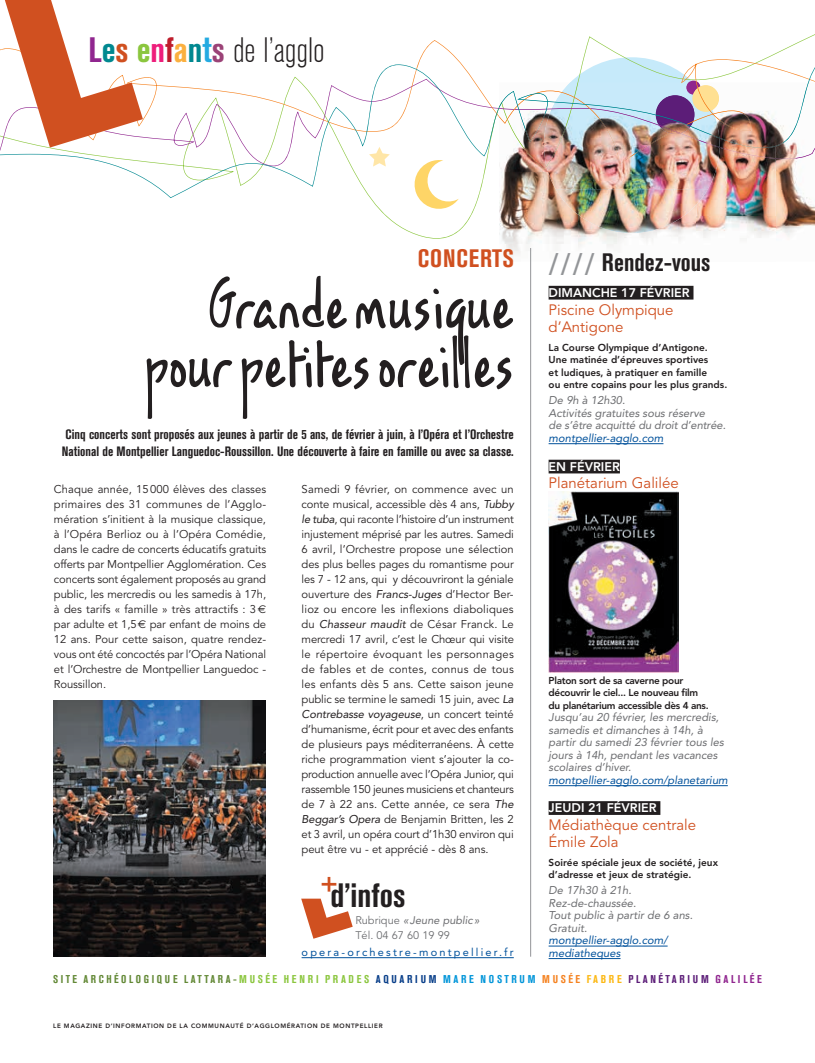
<style>
.page{position:relative;width:815px;height:1063px;background:#fff}
.page>*{position:absolute;margin:0;border:0;box-sizing:border-box;transform-origin:0 0}
.t1{font:56.25px/58.8px "KG Les Bouquinistesde Paris";color:#231f20;text-align:right}
.t2{font:300 condensed 35px "Akzidenz Grotesk BE";color:#231f20}
.t3{font:700 condensed 33.5px "Akzidenz Grotesk BE";color:#231f20}
.t4{font:700 condensed 33.5px "Akzidenz Grotesk BE";color:#d05020}
.t5{font:700 condensed 25px "Akzidenz Grotesk BE";color:#231f20}
.t6{font:15px/17.5px "Avenir";color:#d05020}
.t7{font:700 condensed 13.5px/17.5px "Akzidenz Grotesk BE";color:#231f20}
.t8{font:800 12.5px "Avenir";color:#fff}
.t9{font:11.25px/15px "Avenir";letter-spacing:-.01em;color:#231f20;text-align:justify}
.t10{font:italic 11.25px/12.5px "Avenir";color:#6c6d70}
.t11{font:700 condensed 11.25px "Akzidenz Grotesk BE";letter-spacing:.23em;color:#628835}
.t12{font:italic 11.25px/12.5px "Avenir";color:#01519b}
.t13{font:11px/15px "Avenir";color:#6c6d70}
.t14{font:11px "Avenir";letter-spacing:.2em;color:#01519b}
.t15{font:800 10px/12.5px "Avenir";color:#231f20}
.t16{font:800 10px/12.5px "Avenir";letter-spacing:-.03em;color:#231f20}
.t17{font:800 6.25px "Avenir";letter-spacing:.1em;color:#231f20}
.s1{font-weight:700;color:#90268f}
.s2{font-weight:700;color:#008890}
.s3{font-weight:700;color:#d05020}
.s4{font-weight:700;color:#8bc63e}
.s5{font-weight:700;color:#ee1e7b}
.s6{font-weight:700;color:#be1d2c}
.s7{font-weight:700;color:#fbb03f}
.s8{font-weight:700;color:#24aae1}
.s9{font-weight:700;color:#9b4277}
.s10{font-weight:400;font-stretch:normal;font-size:31.25px;color:#939598}
.s11{font-family:"Euro Sans"}
.s12{font-style:italic}
.s13{color:#8bc63e}
.s14{color:#083e89}
.s15{color:#0095d9}
.s16{color:#f58220}
.s17{color:#fcb814}
.s18{color:#5c1d78}
.s19{color:#90268f}
</style>
<div class="page">
<svg style="left:0;top:56px;width:815px;height:142px"></svg>
<svg style="left:0;top:0;width:143px;height:148px"></svg>
<svg style="left:369px;top:147px;width:21px;height:20px"></svg>
<svg style="left:411px;top:160px;width:48px;height:49px"></svg>
<img style="left:499px;top:143px;width:45px;height:29px">
<img style="left:776px;top:82px;width:39px;height:155px">
<img style="left:701px;top:159px;width:75px;height:79px">
<img style="left:499px;top:172px;width:79px;height:90px">
<img style="left:578px;top:233px;width:39px;height:14px">
<img style="left:544px;top:139px;width:88px;height:51px">
<img style="left:632px;top:145px;width:88px;height:45px">
<img style="left:556px;top:189px;width:152px;height:44px">
<img style="left:502px;top:143px;width:71px;height:27px">
<img style="left:680px;top:134px;width:135px;height:25px">
<img style="left:588px;top:138px;width:23px;height:1px">
<img style="left:649px;top:138px;width:7px;height:7px">
<img style="left:611px;top:138px;width:38px;height:27px">
<img style="left:719px;top:82px;width:46px;height:33px">
<img style="left:578px;top:82px;width:141px;height:56px">
<img style="left:656px;top:95px;width:25px;height:20px">
<img style="left:712px;top:85px;width:7px;height:26px">
<img style="left:499px;top:82px;width:79px;height:9px">
<img style="left:681px;top:82px;width:31px;height:33px">
<img style="left:712px;top:111px;width:39px;height:4px">
<img style="left:499px;top:91px;width:89px;height:52px">
<img style="left:588px;top:104px;width:71px;height:11px">
<img style="left:765px;top:82px;width:44px;height:66px">
<img style="left:656px;top:115px;width:109px;height:33px">
<img style="left:54px;top:700px;width:212px;height:257px">
<hr style="left:530px;top:248px;width:1px;height:709px;background:#939598">
<div style="left:549px;top:286px;width:144px;height:14px;background:#231f20"></div>
<hr style="left:549px;top:443px;width:114px;height:1px;background:#01519b">
<div style="left:549px;top:460px;width:71px;height:13px;background:#231f20"></div>
<div style="left:549px;top:801px;width:111px;height:14px;background:#231f20"></div>
<hr style="left:549px;top:785px;width:179px;height:1px;background:#01519b">
<hr style="left:549px;top:946px;width:119px;height:1px;background:#01519b">
<hr style="left:549px;top:958px;width:71px;height:1px;background:#01519b">
<img style="left:549px;top:491px;width:130px;height:182px">
<svg style="left:301px;top:899px;width:52px;height:40px"></svg>
<hr style="left:302px;top:957px;width:212px;height:1px;background:#01519b">
<h2 class="t2" style="left:89px;top:31px;width:237px"><span class="s1">L</span><span class="s2">e</span><span class="s3">s</span> <span class="s4">e</span><span class="s5">n</span><span class="s6">f</span><span class="s7">a</span><span class="s2">n</span><span class="s8">t</span><span class="s9">s</span> de l’agglo</h2>
<h3 class="t5" style="left:418px;top:248px;width:294px"><sup>CONCERTS</sup> <span class="s10">////</span> Rendez-vous</h3>
<h1 class="t1" style="left:145px;top:280px;width:371px">Grande musique pour petites oreilles</h1>
<p class="t8" style="left:549px;top:285px;width:143px">DIMANCHE 17 FÉVRIER</p>
<h3 class="t6" style="left:549px;top:301px;width:127px">Piscine Olympique d’Antigone</h3>
<p class="t15" style="left:549px;top:341px;width:180px">La Course Olympique d’Antigone.<br>Une matinée d’épreuves sportives<br>et ludiques, à pratiquer en famille<br>ou entre copains pour les plus grands.</p>
<p class="t10" style="left:549px;top:394px;width:179px">De 9h à 12h30.<br>Activités gratuites sous réserve<br>de s’être acquitté du droit d’entrée.</p>
<p class="t12" style="left:549px;top:432px;width:116px">montpellier-agglo.com</p>
<p class="t8" style="left:549px;top:459px;width:73px">EN FÉVRIER</p>
<h3 class="t6" style="left:549px;top:475px;width:132px">Planétarium Galilée</h3>
<p class="t7" style="left:62px;top:426px;width:453px">Cinq concerts sont proposés aux jeunes à partir de 5 ans, de février à juin, à l’Opéra et l’Orchestre<br>National de Montpellier Languedoc-Roussillon. Une découverte à faire en famille ou avec sa classe.</p>
<p class="t9" style="left:54px;top:482px;width:214px">Chaque année, 15 000 élèves des classes primaires des 31 communes de l’Agglo&shy;mération s’initient à la musique classique, à l’Opéra Berlioz ou à l’Opéra Comédie, dans le cadre de concerts éducatifs gratuits offerts par Montpellier Agglomération. Ces concerts sont également proposés au grand public, les mercredis ou les samedis à 17h, à des tarifs « famille » très attractifs : 3 <span class="s11">€ </span>par adulte et 1,5 <span class="s11">€</span> par enfant de moins de 12 ans. Pour cette saison, quatre rendez&shy;vous ont été concoctés par l’Opéra National et l’Orchestre de Montpellier Languedoc - Roussillon.</p>
<p class="t9" style="left:302px;top:482px;width:214px">Samedi 9 février, on commence avec un conte musical, accessible dès 4 ans, <span class="s12">Tubby le tuba</span>, qui raconte l’histoire d’un instrument injustement méprisé par les autres. Samedi 6 avril, l’Orchestre propose une sélection des plus belles pages du romantisme pour les 7 - 12 ans, qui y découvriront la géniale ouverture des <span class="s12">Francs-Juges</span> d’Hector Ber&shy;lioz ou encore les inflexions diaboliques du <span class="s12">Chasseur maudit</span> de César Franck. Le mercredi 17 avril, c’est le Chœur qui visite le répertoire évoquant les personnages de fables et de contes, connus de tous les enfants dès 5 ans. Cette saison jeune public se termine le samedi 15 juin, avec <span class="s12">La Contrebasse voyageuse</span>, un concert teinté d’humanisme, écrit pour et avec des enfants de plusieurs pays méditerranéens. À cette riche programmation vient s’ajouter la co&shy;production annuelle avec l’Opéra Junior, qui rassemble 150 jeunes musiciens et chanteurs de 7 à 22 ans. Cette année, ce sera <span class="s12">The Beggar’s Opera</span> de Benjamin Britten, les 2 et 3 avril, un opéra court d’1h30 environ qui peut être vu - et apprécié - dès 8 ans.</p>
<p class="t16" style="left:549px;top:674px;width:162px">Platon sort de sa caverne pour découvrir le ciel... Le nouveau film du planétarium accessible dès 4 ans.</p>
<p class="t10" style="left:549px;top:711px;width:177px">Jusqu’au 20 février, les mercredis, samedis et dimanches à 14h, à partir du samedi 23 février tous les jours à 14h, pendant les vacances scolaires d’hiver.</p>
<p class="t12" style="left:549px;top:774px;width:181px">montpellier-agglo.com/planetarium</p>
<p class="t8" style="left:549px;top:801px;width:110px">JEUDI 21 FÉVRIER</p>
<h3 class="t6" style="left:549px;top:816px;width:149px">Médiathèque centrale<br>Émile Zola</h3>
<h3 class="t4" style="left:321px;top:863px;width:18px">+</h3>
<h3 class="t3" style="left:330px;top:876px;width:77px">d’infos</h3>
<p class="t13" style="left:355px;top:913px;width:126px">Rubrique <span class="s12">« Jeune public »<br></span>Tél. 04 67 60 19 99</p>
<p class="t14" style="left:302px;top:946px;width:214px">opera-orchestre-montpellier.fr</p>
<p class="t15" style="left:549px;top:856px;width:171px">Soirée spéciale jeux de société, jeux d’adresse et jeux de stratégie.</p>
<p class="t10" style="left:549px;top:884px;width:146px">De 17h30 à 21h.<br>Rez-de-chaussée.<br>Tout public à partir de 6 ans.<br>Gratuit.</p>
<p class="t12" style="left:549px;top:934px;width:121px">montpellier-agglo.com/ mediatheques</p>
<p class="t11" style="left:53px;top:973px;width:710px">SITE ARCHÉOLOGIQUE LATTARA-<span class="s13">MUSÉE HENRI PRADES</span> <span class="s14">AQUARIUM</span> <span class="s15">MARE NOSTRUM</span> <span class="s16">MUSÉE</span> <span class="s17">FABRE</span> <span class="s18">PLANÉTARIUM</span> <span class="s19">GALILÉE</span></p>
<p class="t17" style="left:53px;top:1022px;width:331px">LE MAGAZINE D’INFORMATION DE LA COMMUNAUTÉ D’AGGLOMÉRATION DE MONTPELLIER</p>
</div>
